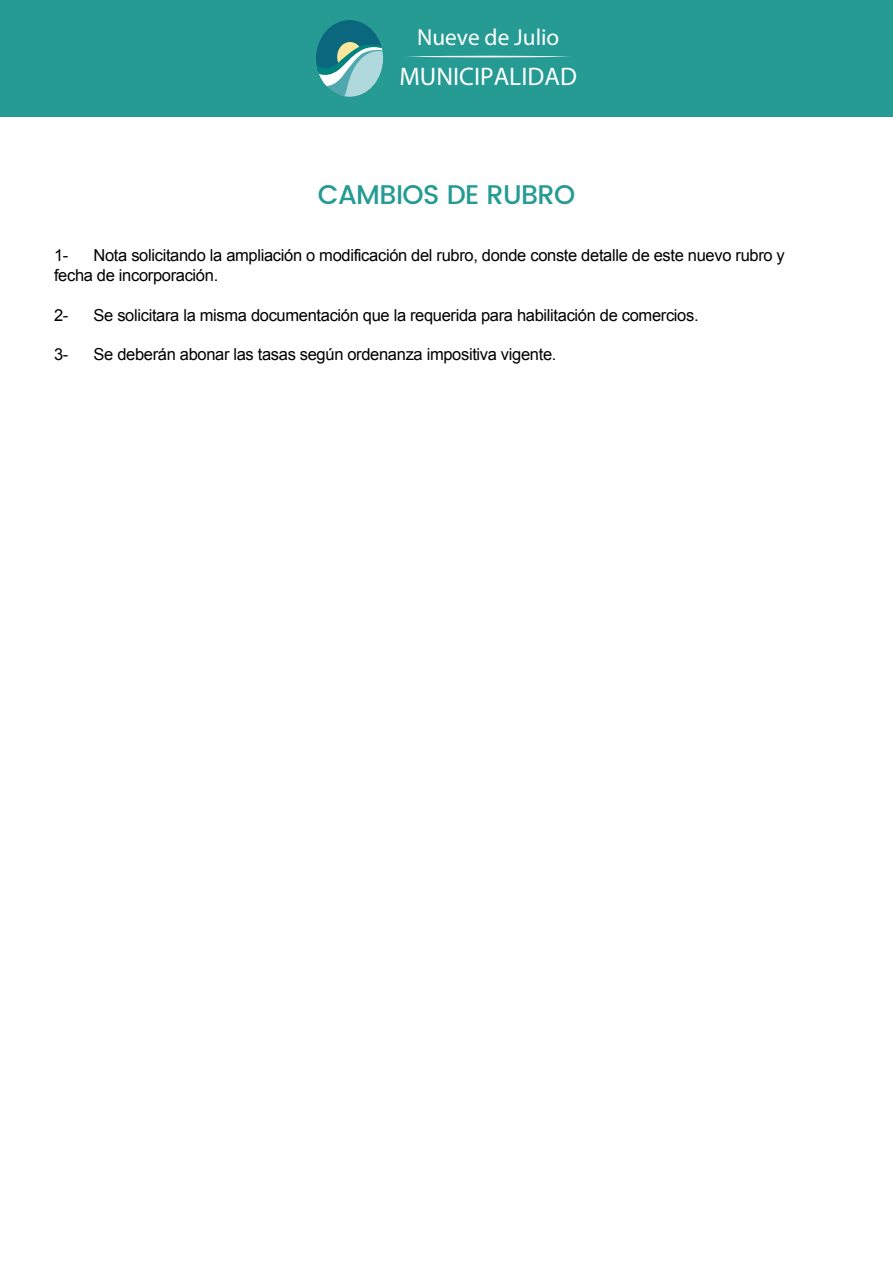
<style>
.page{position:relative;width:893px;height:1263px;background:#fff}
.page>*{position:absolute;margin:0;border:0;box-sizing:border-box;transform-origin:0 0}
.t1{font:500 27px "Poppins";letter-spacing:-.02em;color:#259b94}
.t2{font:25.5px "Myriad Pro";color:#fff}
.t3{font:23.25px "Myriad Pro";color:#fff}
.t4{font:16.5px/19.8px "Arial";letter-spacing:-.02em;color:#000}
</style>
<div class="page">
<div style="left:0;top:0;width:893px;height:117px;background:#259b94"></div>
<div style="left:316px;top:20px;width:67px;height:77px;background:#0b677d;border-radius:50%"></div>
<svg style="left:316px;top:32px;width:67px;height:65px"></svg>
<svg style="left:407px;top:56px;width:162px;height:1px"></svg>
<h3 class="t3" style="left:417px;top:23px;width:144px">Nueve de Julio</h3>
<h2 class="t2" style="left:399px;top:61px;width:179px">MUNICIPALIDAD</h2>
<h1 class="t1" style="left:318px;top:175px;width:259px">CAMBIOS DE RUBRO</h1>
<p class="t4" style="left:54px;top:246px;width:732px;text-indent:40px">Nota solicitando la ampliación o modificación del rubro, donde conste detalle de este nuevo rubro y fecha de incorporación.</p>
<p class="t4" style="left:54px;top:305px;width:16px">2-</p>
<p class="t4" style="left:94px;top:305px;width:607px">Se solicitara la misma documentación que la requerida para habilitación de comercios.</p>
<p class="t4" style="left:54px;top:345px;width:16px">3-</p>
<p class="t4" style="left:94px;top:345px;width:464px">Se deberán abonar las tasas según ordenanza impositiva vigente.</p>
<p class="t4" style="left:54px;top:246px;width:16px">1-</p>
</div>
